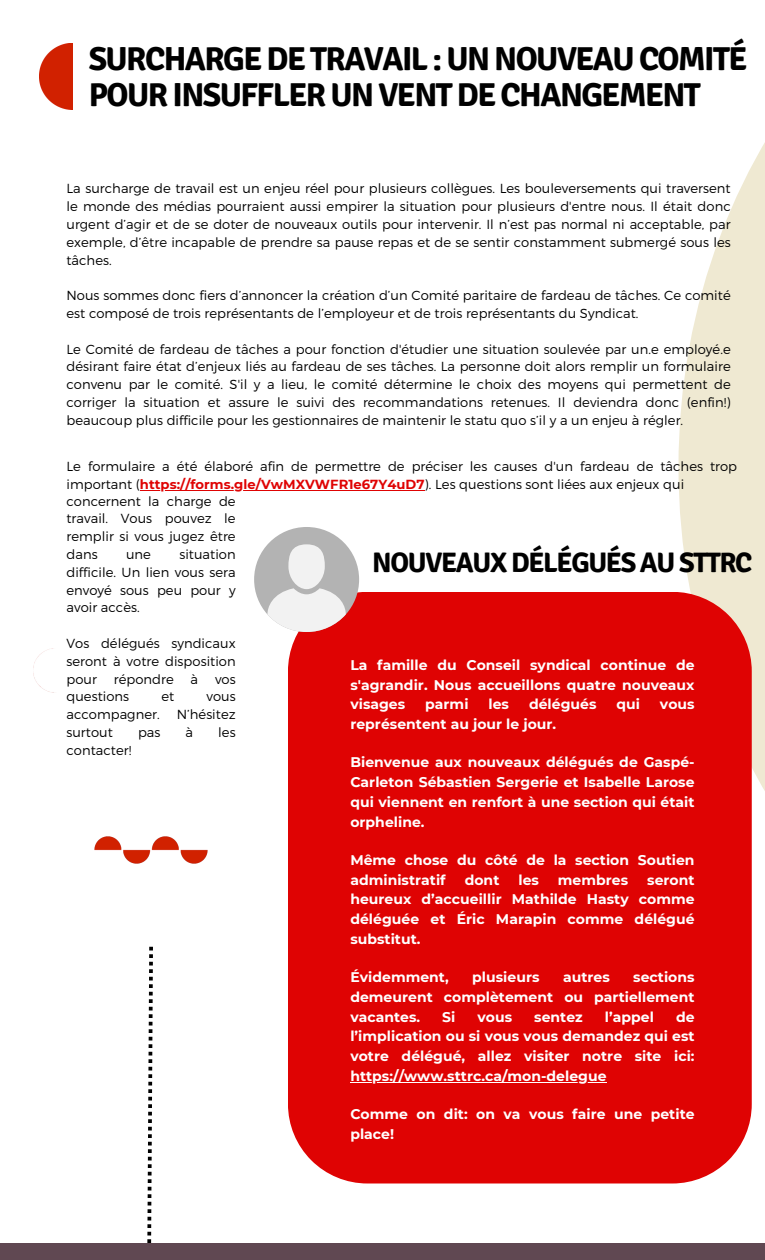
<style>
.page{position:relative;width:765px;height:1260px;background:#fff}
.page>*{position:absolute;margin:0;border:0;box-sizing:border-box;transform-origin:0 0}
.t1{font:700 33.12px/36.5px "Signika";letter-spacing:-.045em;color:#000}
.t2{font:700 28.12px "Signika";letter-spacing:-.045em;color:#000}
.t3{font:700 14px/19.8px "Montserrat";color:#fff;text-align:justify}
.t4{font:300 13.12px/17.8px "Montserrat";letter-spacing:.005em;color:#000;text-align:justify}
.s1{font-weight:700;color:#df0303}
</style>
<div class="page">
<svg style="left:678px;top:142px;width:87px;height:649px;fill:#efe9d2"></svg>
<img style="left:34px;top:648px;width:19px;height:44px">
<img style="left:40px;top:44px;width:33px;height:66px">
<svg style="left:147px;top:947px;width:6px;height:296px"></svg>
<div style="left:288px;top:592px;width:464px;height:591px;background:#df0303"></div>
<svg style="left:254px;top:527px;width:105px;height:105px"></svg>
<div style="left:0;top:1243px;width:765px;height:17px;background:#604852"></div>
<img style="left:94px;top:836px;width:114px;height:28px">
<hr style="left:350px;top:1082px;width:257px;height:1px;background:#fff">
<hr style="left:140px;top:490px;width:285px;height:1px;background:#df0303">
<p class="t1" style="left:89px;top:41px;width:660px">SURCHARGE DE TRAVAIL : UN NOUVEAU COMITÉ<br>POUR INSUFFLER UN VENT DE CHANGEMENT</p>
<h3 class="t4" style="left:66px;top:179px;width:666px">La surcharge de travail est un enjeu réel pour plusieurs collègues. Les bouleversements qui traversent le monde des médias pourraient aussi empirer la situation pour plusieurs d'entre nous. Il était donc urgent d’agir et de se doter de nouveaux outils pour intervenir. Il n’est pas normal ni acceptable, par exemple, d’être incapable de prendre sa pause repas et de se sentir constamment submergé sous les tâches.</h3>
<h3 class="t4" style="left:66px;top:286px;width:666px">Nous sommes donc fiers d’annoncer la création d’un Comité paritaire de fardeau de tâches. Ce comité est composé de trois représentants de l’employeur et de trois représentants du Syndicat.</h3>
<h3 class="t4" style="left:66px;top:339px;width:666px">Le Comité de fardeau de tâches a pour fonction d'étudier une situation soulevée par un.e employé.e désirant faire état d’enjeux liés au fardeau de ses tâches. La personne doit alors remplir un formulaire convenu par le comité. S'il y a lieu, le comité détermine le choix des moyens qui permettent de corriger la situation et assure le suivi des recommandations retenues. Il deviendra donc (enfin!) beaucoup plus difficile pour les gestionnaires de maintenir le statu quo s’il y a un enjeu à régler.</h3>
<p class="t4" style="left:66px;top:457px;width:672px">Le formulaire a été élaboré afin de permettre de préciser les causes d'un fardeau de tâches trop important (<span class="s1">https://forms.gle/VwMXVWFR1e67Y4uD7</span>). Les questions sont liées aux enjeux qui</p>
<h3 class="t4" style="left:66px;top:491px;width:171px">concernent la charge de travail. Vous pouvez le remplir si vous jugez être dans</h3>
<h3 class="t4" style="left:66px;top:545px;width:171px;text-indent:113px">situation difficile. Un lien vous sera envoyé sous peu pour y avoir accès.</h3>
<h3 class="t4" style="left:66px;top:634px;width:171px">Vos délégués syndicaux seront à votre disposition pour</h3>
<h3 class="t4" style="left:126px;top:545px;width:26px">une</h3>
<h3 class="t4" style="left:114px;top:669px;width:61px">répondre</h3>
<h3 class="t4" style="left:191px;top:669px;width:9px">à</h3>
<h3 class="t4" style="left:215px;top:669px;width:22px">vos</h3>
<h3 class="t4" style="left:66px;top:687px;width:64px">questions</h3>
<h3 class="t4" style="left:161px;top:687px;width:14px">et</h3>
<h3 class="t4" style="left:206px;top:687px;width:31px">vous</h3>
<h3 class="t4" style="left:66px;top:705px;width:95px">accompagner.</h3>
<h3 class="t4" style="left:177px;top:705px;width:60px">N’hésitez</h3>
<h3 class="t4" style="left:66px;top:723px;width:48px">surtout</h3>
<h3 class="t4" style="left:138px;top:723px;width:24px">pas</h3>
<h3 class="t4" style="left:186px;top:723px;width:9px">à</h3>
<h3 class="t4" style="left:218px;top:723px;width:19px">les</h3>
<h3 class="t4" style="left:66px;top:741px;width:66px">contacter!</h3>
<p class="t2" style="left:372px;top:546px;width:382px">NOUVEAUX DÉLÉGUÉS AU STTRC</p>
<p class="t3" style="left:350px;top:655px;width:346px">La famille du Conseil syndical continue de s'agrandir. Nous accueillons quatre nouveaux visages</p>
<p class="t3" style="left:425px;top:694px;width:45px">parmi</p>
<p class="t3" style="left:489px;top:694px;width:22px">les</p>
<p class="t3" style="left:529px;top:694px;width:69px">délégués</p>
<p class="t3" style="left:616px;top:694px;width:25px">qui</p>
<p class="t3" style="left:660px;top:694px;width:36px">vous</p>
<p class="t3" style="left:350px;top:714px;width:207px">représentent au jour le jour.</p>
<p class="t3" style="left:350px;top:753px;width:346px">Bienvenue aux nouveaux délégués de Gaspé-Carleton Sébastien Sergerie et Isabelle Larose qui viennent en renfort à une section qui était orpheline.</p>
<p class="t3" style="left:350px;top:850px;width:346px">Même chose du côté de la section Soutien administratif</p>
<p class="t3" style="left:465px;top:870px;width:36px">dont</p>
<p class="t3" style="left:518px;top:870px;width:22px">les</p>
<p class="t3" style="left:558px;top:870px;width:72px">membres</p>
<p class="t3" style="left:350px;top:870px;width:346px;text-indent:297px">seront heureux d’accueillir Mathilde Hasty comme déléguée et Éric Marapin comme délégué substitut.</p>
<p class="t3" style="left:350px;top:967px;width:100px">Évidemment,</p>
<p class="t3" style="left:472px;top:967px;width:69px">plusieurs</p>
<p class="t3" style="left:563px;top:967px;width:48px">autres</p>
<p class="t3" style="left:350px;top:967px;width:346px;text-indent:283px">sections demeurent complètement ou partiellement vacantes.</p>
<p class="t3" style="left:442px;top:1007px;width:15px">Si</p>
<p class="t3" style="left:478px;top:1007px;width:36px">vous</p>
<p class="t3" style="left:534px;top:1007px;width:50px">sentez</p>
<p class="t3" style="left:605px;top:1007px;width:51px">l’appel</p>
<p class="t3" style="left:350px;top:1007px;width:346px;text-indent:326px">de l’implication ou si vous vous demandez qui est votre délégué, allez visiter notre site ici:</p>
<h2 class="t3" style="left:350px;top:1066px;width:258px">https://www.sttrc.ca/mon-delegue</h2>
<h2 class="t3" style="left:350px;top:1104px;width:346px">Comme on dit: on va vous faire une petite place!</h2>
</div>
